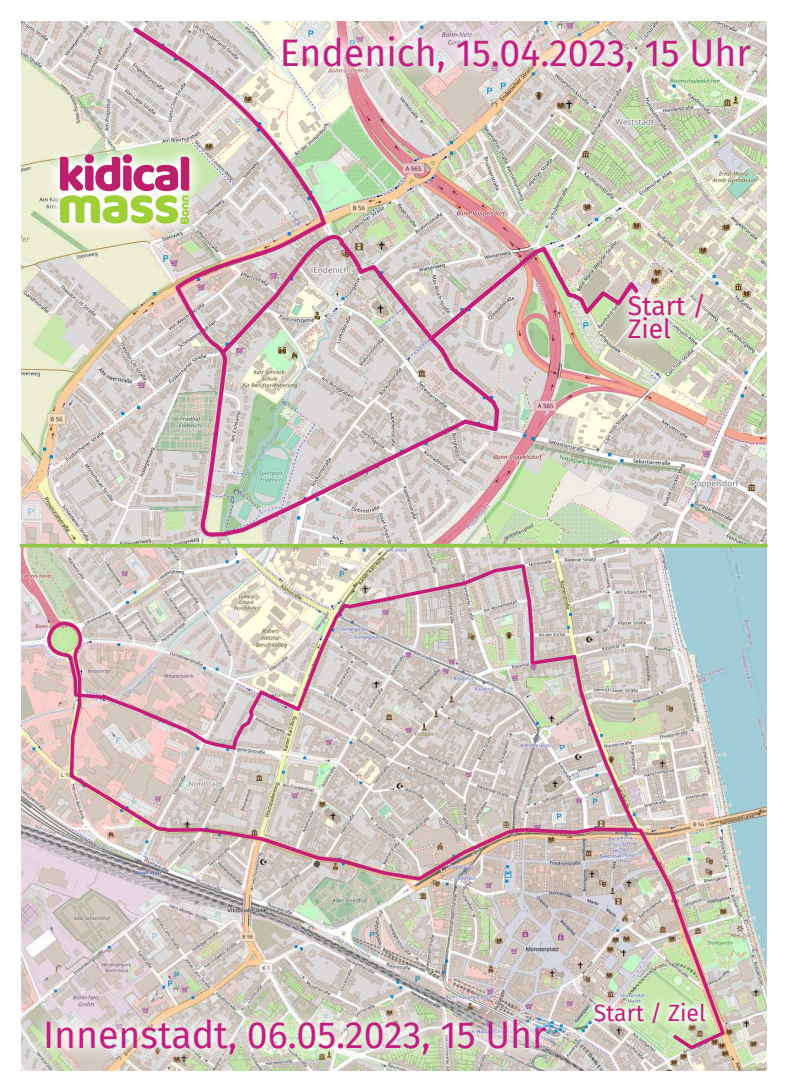
<style>
.page{position:relative;width:788px;height:1092px;background:#fff}
.page>*{position:absolute;margin:0;border:0;box-sizing:border-box;transform-origin:0 0}
.t1{font:37.5px "Fira Sans";color:#c22081}
.t2{font:26.25px/23px "Fira Sans";color:#c51e78}
.t3{font:23px "Fira Sans";color:#c51e78}
</style>
<div class="page">
<img style="left:21px;top:21px;width:744px;height:1049px">
<img style="left:641px;top:283px;width:73px;height:67px">
<img style="left:199px;top:435px;width:272px;height:104px">
<svg style="left:85px;top:21px;width:244px;height:133px;background:#d8d0cb"></svg>
<img style="left:38px;top:617px;width:689px;height:435px">
<svg style="left:62px;top:651px;width:4px;height:11px"></svg>
<img style="left:66px;top:562px;width:574px;height:272px">
<svg style="left:21px;top:544px;width:744px;height:4px;background:#97c858"></svg>
<img style="left:267px;top:22px;width:497px;height:64px">
<img style="left:30px;top:1006px;width:529px;height:62px">
<img style="left:44px;top:139px;width:161px;height:100px">
<img style="left:60px;top:154px;width:581px;height:281px">
<p class="t1" style="left:279px;top:24px;width:472px">Endenich, 15.04.2023, 15 Uhr</p>
<p class="t2" style="left:627px;top:293px;width:80px">Start /<br>Ziel</p>
<p class="t1" style="left:43px;top:1007px;width:505px">Innenstadt, 06.05.2023, 15 Uhr</p>
<p class="t3" style="left:593px;top:996px;width:114px">Start / Ziel</p>
</div>
